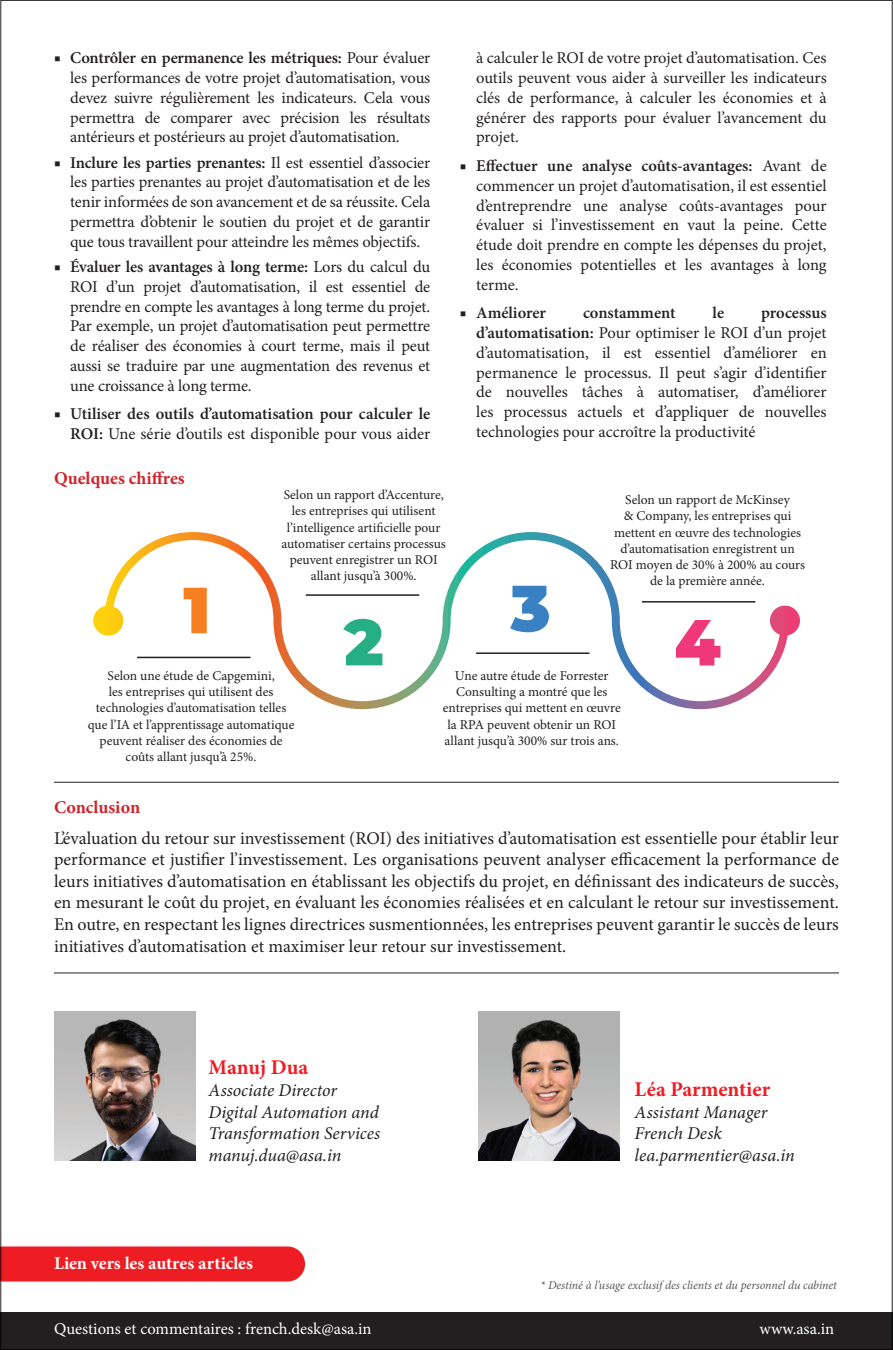
<style>
.page{position:relative;width:893px;height:1350px;background:#fff}
.page>*{position:absolute;margin:0;border:0;box-sizing:border-box;transform-origin:0 0}
.t1{font:700 21px "Minion Pro";letter-spacing:-.005em;color:#ee1d23}
.t2{font:18px/21.6px "Minion Pro";color:#231f20;text-align:justify}
.t3{font:italic 18px/21.6px "Minion Pro";letter-spacing:-.005em;color:#231f20}
.t4{font:700 18px "Minion Pro";color:#d1232a}
.t5{font:700 18px "Minion Pro";letter-spacing:-.005em;color:#fff}
.t6{font:16.5px/19.8px "Minion Pro";letter-spacing:-.01em;color:#231f20;text-align:justify}
.t7{font:600 16.5px/19.8px "Minion Pro";color:#231f20;text-align:right}
.t8{font:16.5px "Minion Pro";color:#fff}
.t9{font:13.5px/16.2px "Minion Pro";color:#231f20;text-align:center}
.t10{font:italic 12px "Minion Pro";letter-spacing:-.01em;color:#57585a}
.s1{font-weight:600}
.s2{font-weight:400}
</style>
<div class="page">
<svg style="left:105px;top:532px;width:683px;height:177px"></svg>
<svg style="left:770px;top:606px;width:30px;height:30px"></svg>
<div style="left:93px;top:606px;width:30px;height:30px;background:#fccf0e;border-radius:15px"></div>
<hr style="left:642px;top:601px;width:113px;height:2px;background:#231f20">
<hr style="left:476px;top:652px;width:113px;height:2px;background:#231f20">
<hr style="left:306px;top:594px;width:113px;height:2px;background:#231f20">
<hr style="left:137px;top:657px;width:114px;height:1px;background:#231f20">
<hr style="left:54px;top:782px;width:785px;height:1px;background:#231f20">
<hr style="left:54px;top:973px;width:785px;height:1px;background:#231f20">
<img style="left:478px;top:1011px;width:142px;height:150px">
<img style="left:54px;top:1011px;width:141px;height:150px">
<div style="left:2px;top:1246px;width:303px;height:36px;background:#ee1d23"></div>
<div style="left:0;top:1312px;width:892px;height:38px;background:#231f20"></div>
<p class="t6" style="left:70px;top:48px;width:362px;text-indent:-16px">■ <span class="s1">Contrôler en permanence les métriques:</span> Pour évaluer les performances de votre projet d’automatisation, vous devez suivre régulièrement les indicateurs. Cela vous permettra de comparer avec précision les résultats antérieurs et postérieurs au projet d’automatisation.</p>
<p class="t6" style="left:70px;top:153px;width:362px;text-indent:-16px">■ <span class="s1">Inclure les parties prenantes:</span> Il est essentiel d’associer les parties prenantes au projet d’automatisation et de les tenir informées de son avancement et de sa réussite. Cela permettra d’obtenir le soutien du projet et de garantir que tous travaillent pour atteindre les mêmes objectifs.</p>
<p class="t6" style="left:70px;top:257px;width:362px;text-indent:-16px">■ <span class="s1">Évaluer les avantages à long terme:</span> Lors du calcul du ROI d’un projet d’automatisation, il est essentiel de prendre en compte les avantages à long terme du projet.<br>Par exemple, un projet d’automatisation peut permettre de réaliser des économies à court terme, mais il peut aussi se traduire par une augmentation des revenus et une croissance à long terme.</p>
<p class="t7" style="left:54px;top:404px;width:378px"><span class="s2">■</span> Utiliser des outils d’automatisation pour calculer le<br>ROI: <span class="s2">Une série d’outils est disponible pour vous aider</span></p>
<p class="t4" style="left:54px;top:465px;width:132px">Quelques chiffres</p>
<p class="t9" style="left:282px;top:487px;width:166px">Selon un rapport d’Accenture, les entreprises qui utilisent l’intelligence artificielle pour automatiser certains processus peuvent enregistrer un ROI allant jusqu’à 300%.</p>
<p class="t6" style="left:476px;top:48px;width:352px">à calculer le ROI de votre projet d’automatisation. Ces outils peuvent vous aider à surveiller les indicateurs clés de performance, à calculer les économies et à générer des rapports pour évaluer l’avancement du projet.</p>
<p class="t6" style="left:476px;top:156px;width:352px;text-indent:-16px">■ <span class="s1">Effectuer une analyse coûts-avantages:</span> Avant de commencer un projet d’automatisation, il est essentiel d’entreprendre une analyse coûts-avantages pour évaluer si l’investissement en vaut la peine. Cette étude doit prendre en compte les dépenses du projet, les économies potentielles et les avantages à long terme.</p>
<p class="t7" style="left:460px;top:303px;width:87px"><span class="s2">■</span> Améliorer</p>
<p class="t7" style="left:583px;top:303px;width:94px">constamment</p>
<p class="t7" style="left:713px;top:303px;width:13px">le</p>
<p class="t6" style="left:476px;top:303px;width:352px;text-indent:285px"><span class="s1">processus d’automatisation:</span> Pour optimiser le ROI d’un projet d’automatisation, il est essentiel d’améliorer en permanence le processus. Il peut s’agir d’identifier de nouvelles tâches à automatiser, d’améliorer les processus actuels et d’appliquer de nouvelles technologies pour accroître la productivité</p>
<p class="t9" style="left:610px;top:492px;width:197px">Selon un rapport de McKinsey<br>&amp; Company, les entreprises qui mettent en œuvre des technologies d’automatisation enregistrent un<br>ROI moyen de 30% à 200% au cours de la première année.</p>
<p class="t9" style="left:88px;top:668px;width:208px">Selon une étude de Capgemini,<br>les entreprises qui utilisent des technologies d’automatisation telles que l’IA et l’apprentissage automatique peuvent réaliser des économies de coûts allant jusqu’à 25%.</p>
<p class="t9" style="left:443px;top:668px;width:179px">Une autre étude de Forrester<br>Consulting a montré que les entreprises qui mettent en œuvre la RPA peuvent obtenir un ROI allant jusqu’à 300% sur trois ans.</p>
<p class="t4" style="left:54px;top:795px;width:88px">Conclusion</p>
<p class="t2" style="left:54px;top:827px;width:787px">L’évaluation du retour sur investissement (ROI) des initiatives d’automatisation est essentielle pour établir leur performance et justifier l’investissement. Les organisations peuvent analyser efficacement la performance de leurs initiatives d’automatisation en établissant les objectifs du projet, en définissant des indicateurs de succès, en mesurant le coût du projet, en évaluant les économies réalisées et en calculant le retour sur investissement.<br>En outre, en respectant les lignes directrices susmentionnées, les entreprises peuvent garantir le succès de leurs initiatives d’automatisation et maximiser leur retour sur investissement.</p>
<p class="t1" style="left:209px;top:1053px;width:101px">Manuj Dua</p>
<p class="t3" style="left:209px;top:1079px;width:173px">Associate Director<br>Digital Automation and<br>Transformation Services manuj.dua@asa.in</p>
<p class="t5" style="left:54px;top:1251px;width:201px">Lien vers les autres articles</p>
<p class="t1" style="left:635px;top:1074px;width:137px">Léa Parmentier</p>
<p class="t3" style="left:635px;top:1101px;width:162px">Assistant Manager<br>French Desk lea.parmentier@asa.in</p>
<p class="t10" style="left:541px;top:1277px;width:298px">* Destiné à l’usage exclusif des clients et du personnel du cabinet</p>
<p class="t8" style="left:54px;top:1318px;width:319px">Questions et commentaires : french.desk@asa.in</p>
<p class="t8" style="left:760px;top:1318px;width:76px">www.asa.in</p>
</div>
